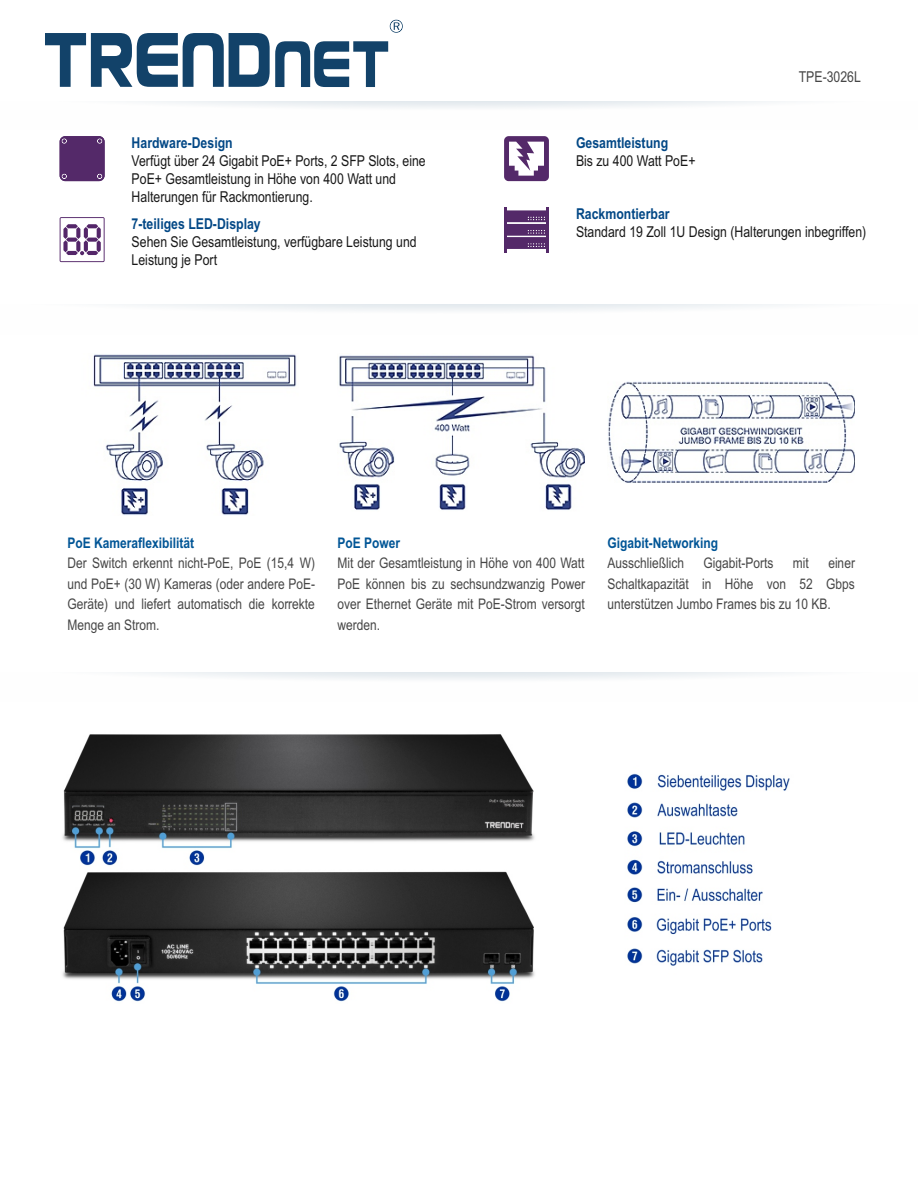
<style>
.page{position:relative;width:918px;height:1188px;background:#fff}
.page>*{position:absolute;margin:0;border:0;box-sizing:border-box;transform-origin:0 0}
.t1{font:15px/18px "Arial Narrow";color:#181818}
.t2{font:700 15px "Arial Narrow";color:#034886}
.t3{font:15px "Arial Narrow";color:#464646}
.t4{font:14.7px/20.4px "Arial Narrow";color:#464646;text-align:justify}
.t5{font:700 14.7px "Arial Narrow";color:#005596}
</style>
<div class="page">
<img style="left:93px;top:354px;width:204px;height:161px">
<img style="left:339px;top:355px;width:246px;height:155px">
<img style="left:608px;top:381px;width:247px;height:102px">
<svg style="left:45px;top:20px;width:358px;height:67px"></svg>
<svg style="left:149px;top:101px;width:626px;height:7px"></svg>
<img style="left:62px;top:734px;width:728px;height:268px">
<svg style="left:154px;top:673px;width:615px;height:7px"></svg>
<svg style="left:130px;top:304px;width:660px;height:7px"></svg>
<svg style="left:60px;top:136px;width:45px;height:45px;background:#5a306e"></svg>
<svg style="left:60px;top:217px;width:45px;height:45px"></svg>
<svg style="left:504px;top:136px;width:45px;height:45px"></svg>
<svg style="left:506px;top:211px;width:41px;height:38px;background:#664079"></svg>
<hr style="left:547px;top:207px;width:2px;height:45px;background:#542969">
<hr style="left:504px;top:207px;width:2px;height:45px;background:#542969">
<p class="t2" style="left:132px;top:137px;width:103px">Hardware-Design</p>
<p class="t1" style="left:132px;top:153px;width:296px">Verfügt über 24 Gigabit PoE+ Ports, 2 SFP Slots, eine<br>PoE+ Gesamtleistung in Höhe von 400 Watt und<br>Halterungen für Rackmontierung.</p>
<p class="t2" style="left:132px;top:218px;width:131px">7-teiliges LED-Display</p>
<p class="t1" style="left:132px;top:234px;width:287px">Sehen Sie Gesamtleistung, verfügbare Leistung und<br>Leistung je Port</p>
<p class="t2" style="left:576px;top:137px;width:94px">Gesamtleistung</p>
<p class="t1" style="left:576px;top:153px;width:121px">Bis zu 400 Watt PoE+</p>
<p class="t3" style="left:799px;top:71px;width:64px">TPE-3026L</p>
<p class="t2" style="left:576px;top:208px;width:95px">Rackmontierbar</p>
<p class="t1" style="left:576px;top:224px;width:292px">Standard 19 Zoll 1U Design (Halterungen inbegriffen)</p>
<p class="t5" style="left:68px;top:537px;width:128px">PoE Kameraflexibilität</p>
<p class="t4" style="left:68px;top:554px;width:249px">Der Switch erkennt nicht-PoE, PoE (15,4 W) und PoE+ (30 W) Kameras (oder andere PoE-Geräte) und liefert automatisch die korrekte Menge an Strom.</p>
<p class="t5" style="left:338px;top:537px;width:64px">PoE Power</p>
<p class="t4" style="left:338px;top:554px;width:249px">Mit der Gesamtleistung in Höhe von 400 Watt PoE können bis zu sechsundzwanzig Power over Ethernet Geräte mit PoE-Strom versorgt werden.</p>
<p class="t5" style="left:608px;top:537px;width:112px">Gigabit-Networking</p>
<p class="t4" style="left:608px;top:554px;width:78px">Ausschließlich</p>
<p class="t4" style="left:704px;top:554px;width:71px">Gigabit-Ports</p>
<p class="t4" style="left:793px;top:554px;width:17px">mit</p>
<p class="t4" style="left:608px;top:554px;width:249px;text-indent:221px">einer Schaltkapazität in Höhe von 52 Gbps unterstützen Jumbo Frames bis zu 10 KB.</p>
</div>
